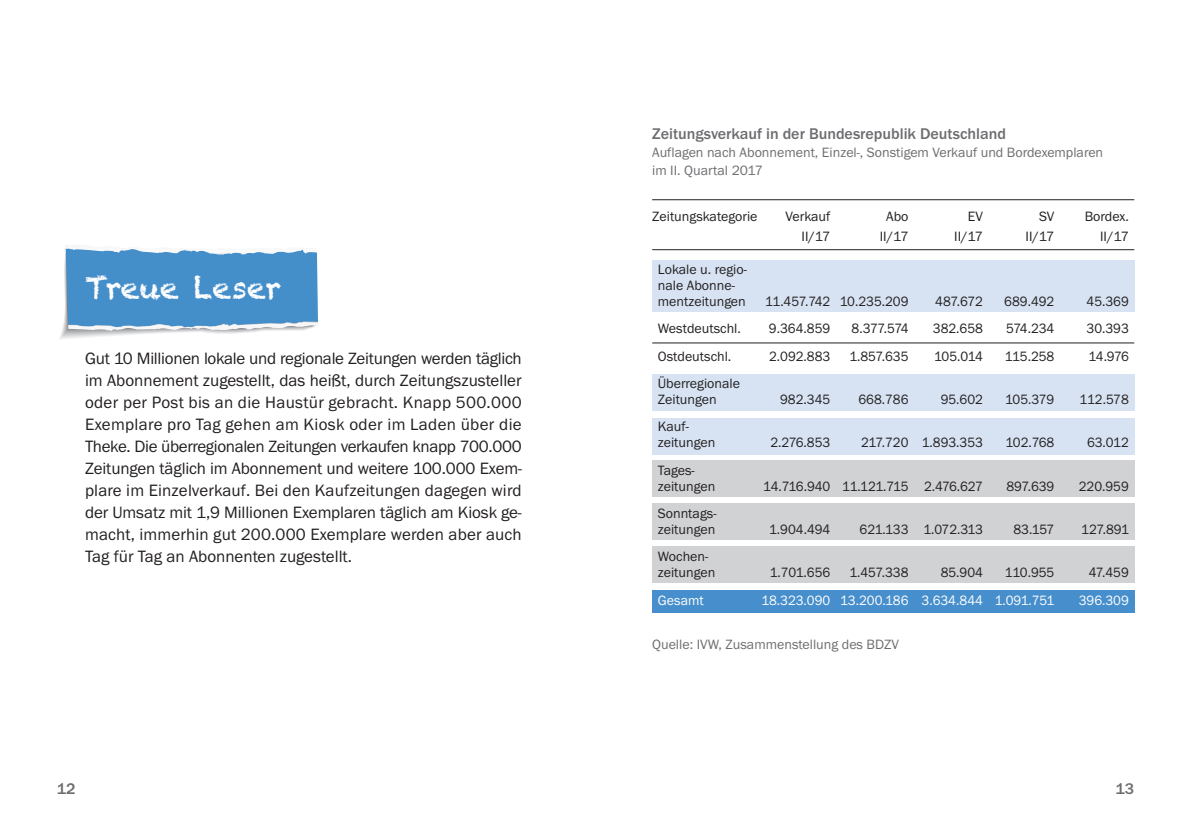
<style>
.page{position:relative;width:1191px;height:840px;background:#fff}
.page>*{position:absolute;margin:0;border:0;box-sizing:border-box;transform-origin:0 0}
.t1{font:30px "Chalkduster";color:#fff}
.t2{font:17px/22px "Franklin Gothic Itc T";color:#231f20;text-align:justify}
.t3{font:500 16px "Franklin Gothic Itc T";color:#6c6d70}
.t4{font:14px "Franklin Gothic Itc T";color:#231f20;scale:.95 1}
.t5{font:14px/16px "Franklin Gothic Itc T";color:#231f20}
.t6{font:14px/18px "Franklin Gothic Itc T";color:#6c6d70}
.t7{font:14px "Franklin Gothic Itc T";color:#fff;scale:.95 1}
.t8{font:14px "Franklin Gothic Itc T";letter-spacing:-.03em;color:#231f20;scale:.95 1}
.t9{font:14px "Franklin Gothic Itc T";color:#fff}
</style>
<div class="page">
<svg style="left:60px;top:247px;width:258px;height:92px"></svg>
<div style="left:652px;top:589px;width:482px;height:23px;background:#468fcc"></div>
<div style="left:652px;top:374px;width:482px;height:37px;background:#d7e3f3"></div>
<div style="left:652px;top:418px;width:482px;height:37px;background:#d7e3f3"></div>
<div style="left:652px;top:460px;width:482px;height:37px;background:#d1d2d4"></div>
<div style="left:652px;top:503px;width:482px;height:37px;background:#d1d2d4"></div>
<div style="left:652px;top:546px;width:482px;height:36px;background:#d1d2d4"></div>
<div style="left:652px;top:260px;width:482px;height:51px;background:#d7e3f3"></div>
<hr style="left:652px;top:199px;width:482px;height:1px;background:#231f20">
<hr style="left:652px;top:249px;width:482px;height:1px;background:#231f20">
<hr style="left:652px;top:342px;width:482px;height:1px;background:#231f20">
<h1 class="t1" style="left:85px;top:270px;width:198px">Treue Leser</h1>
<p class="t2" style="left:85px;top:347px;width:438px">Gut 10 Millionen lokale und regionale Zeitungen werden täglich im Abonnement zugestellt, das heißt, durch Zeitungszusteller oder per Post bis an die Haustür gebracht. Knapp 500.000<br>Exemplare pro Tag gehen am Kiosk oder im Laden über die Theke. Die überregionalen Zeitungen verkaufen knapp 700.000<br>Zeitungen täglich im Abonnement und weitere 100.000 Exem&shy;plare im Einzelverkauf. Bei den Kaufzeitungen dagegen wird der Umsatz mit 1,9 Millionen Exemplaren täglich am Kiosk ge&shy;macht, immerhin gut 200.000 Exemplare werden aber auch Tag für Tag an Abonnenten zugestellt.</p>
<p class="t3" style="left:652px;top:124px;width:355px">Zeitungsverkauf in der Bundesrepublik Deutschland</p>
<p class="t6" style="left:652px;top:143px;width:452px">Auflagen nach Abonnement, Einzel-, Sonstigem Verkauf und Bordexemplaren im II. Quartal 2017</p>
<p class="t5" style="left:652px;top:208px;width:107px">Zeitungskategorie</p>
<p class="t5" style="left:785px;top:208px;width:46px">Verkauf</p>
<p class="t5" style="left:886px;top:208px;width:24px">Abo</p>
<p class="t5" style="left:967px;top:208px;width:17px">EV</p>
<p class="t5" style="left:1039px;top:208px;width:17px">SV</p>
<p class="t5" style="left:1084px;top:208px;width:46px">Bordex.</p>
<p class="t5" style="left:801px;top:228px;width:30px">II/17</p>
<p class="t5" style="left:879px;top:228px;width:30px">II/17</p>
<p class="t5" style="left:954px;top:228px;width:30px">II/17</p>
<p class="t5" style="left:1025px;top:228px;width:30px">II/17</p>
<p class="t5" style="left:1100px;top:228px;width:30px">II/17</p>
<p class="t5" style="left:658px;top:261px;width:90px">Lokale u. regio&shy;nale Abonne&shy;mentzeitungen</p>
<p class="t4" style="left:765px;top:292px;width:153px">11.457.742 10.235.209</p>
<p class="t4" style="left:935px;top:292px;width:52px">487.672</p>
<p class="t4" style="left:1004px;top:292px;width:54px">689.492</p>
<p class="t4" style="left:1086px;top:292px;width:46px">45.369</p>
<p class="t5" style="left:658px;top:320px;width:85px">Westdeutschl.</p>
<p class="t4" style="left:769px;top:320px;width:66px">9.364.859</p>
<p class="t4" style="left:851px;top:320px;width:61px">8.377.574</p>
<p class="t4" style="left:933px;top:320px;width:54px">382.658</p>
<p class="t4" style="left:1006px;top:320px;width:52px">574.234</p>
<p class="t4" style="left:1086px;top:320px;width:46px">30.393</p>
<p class="t5" style="left:658px;top:347px;width:75px">Ostdeutschl.</p>
<p class="t4" style="left:769px;top:347px;width:66px">2.092.883</p>
<p class="t4" style="left:849px;top:347px;width:64px">1.857.635</p>
<p class="t4" style="left:934px;top:347px;width:53px">105.014</p>
<p class="t4" style="left:1004px;top:347px;width:54px">115.258</p>
<p class="t4" style="left:1088px;top:347px;width:44px">14.976</p>
<p class="t5" style="left:658px;top:375px;width:84px">Überregionale<br>Zeitungen</p>
<p class="t4" style="left:780px;top:390px;width:54px">982.345</p>
<p class="t4" style="left:858px;top:390px;width:54px">668.786</p>
<p class="t4" style="left:940px;top:390px;width:46px">95.602</p>
<p class="t4" style="left:1005px;top:390px;width:53px">105.379</p>
<p class="t4" style="left:1079px;top:390px;width:53px">112.578</p>
<p class="t5" style="left:658px;top:418px;width:59px">Kauf&shy;zeitungen</p>
<p class="t5" style="left:658px;top:461px;width:59px">Tages&shy;zeitungen</p>
<p class="t5" style="left:658px;top:505px;width:60px">Sonntags&shy;zeitungen</p>
<p class="t5" style="left:658px;top:548px;width:59px">Wochen&shy;zeitungen</p>
<p class="t4" style="left:770px;top:434px;width:65px">2.276.853</p>
<p class="t4" style="left:861px;top:434px;width:130px">217.720 1.893.353</p>
<p class="t4" style="left:1005px;top:434px;width:53px">102.768</p>
<p class="t4" style="left:1087px;top:434px;width:46px">63.012</p>
<p class="t8" style="left:763px;top:477px;width:233px">14.716.940 11.121.715 2.476.627</p>
<p class="t4" style="left:1006px;top:477px;width:52px">897.639</p>
<p class="t4" style="left:1078px;top:477px;width:54px">220.959</p>
<p class="t4" style="left:769px;top:520px;width:66px">1.904.494</p>
<p class="t4" style="left:859px;top:520px;width:131px">621.133 1.072.313</p>
<p class="t4" style="left:1013px;top:520px;width:45px">83.157</p>
<p class="t4" style="left:1081px;top:520px;width:52px">127.891</p>
<p class="t4" style="left:769px;top:564px;width:65px">1.701.656</p>
<p class="t4" style="left:849px;top:564px;width:64px">1.457.338</p>
<p class="t4" style="left:940px;top:564px;width:46px">85.904</p>
<p class="t4" style="left:1005px;top:564px;width:54px">110.955</p>
<p class="t4" style="left:1088px;top:564px;width:44px">47.459</p>
<p class="t9" style="left:658px;top:591px;width:47px">Gesamt</p>
<p class="t7" style="left:761px;top:591px;width:310px">18.323.090 13.200.186 3.634.844 1.091.751</p>
<p class="t7" style="left:1078px;top:591px;width:54px">396.309</p>
<p class="t6" style="left:652px;top:634px;width:248px">Quelle: IVW, Zusammenstellung des BDZV</p>
<p class="t3" style="left:57px;top:778px;width:20px">12</p>
<p class="t3" style="left:1115px;top:778px;width:20px">13</p>
</div>
